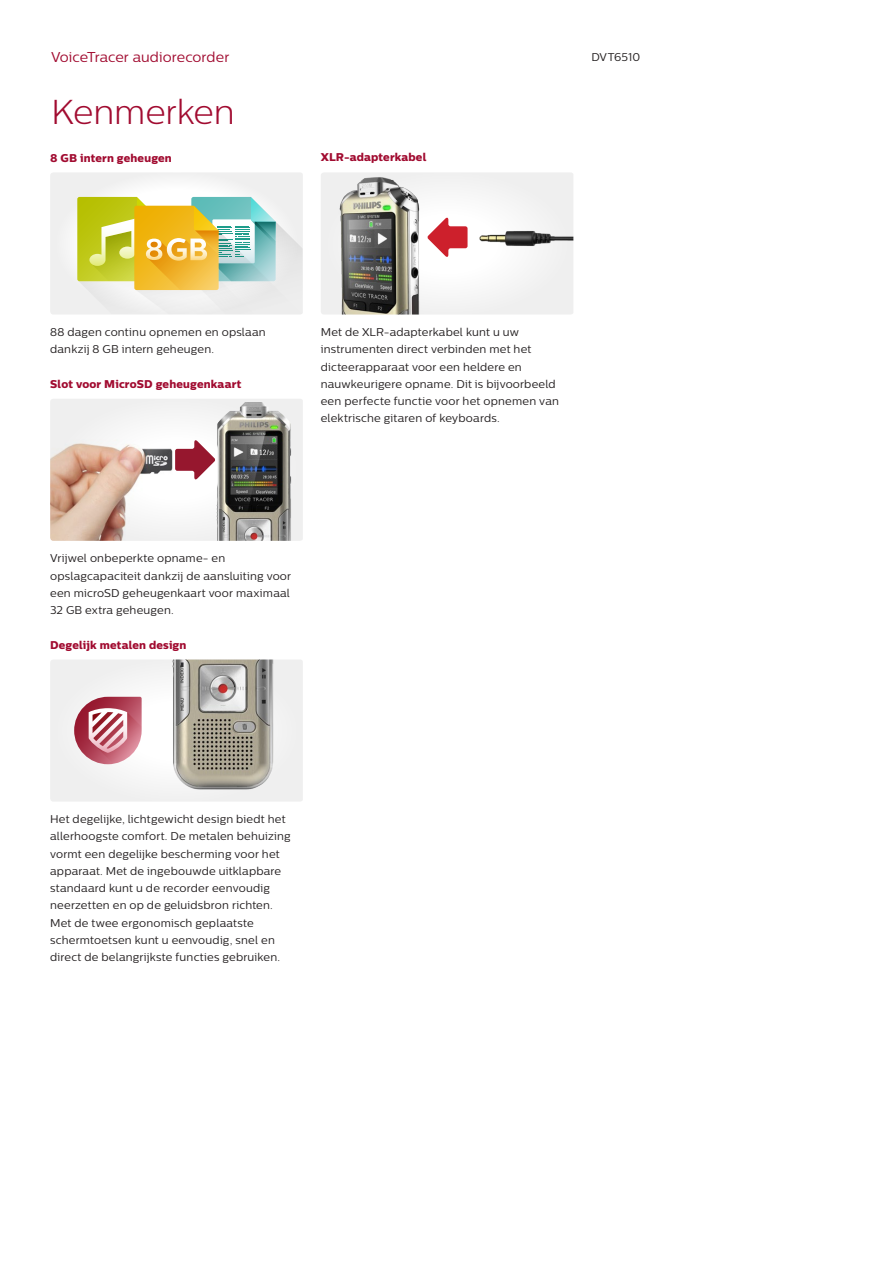
<style>
.page{position:relative;width:893px;height:1263px;background:#fff}
.page>*{position:absolute;margin:0;border:0;box-sizing:border-box;transform-origin:0 0}
.t1{font:300 34.5px "Centrale Sans";letter-spacing:-.005em;color:#a10b30}
.t2{font:14.25px "Centrale Sans";letter-spacing:.005em;color:#a10b30}
.t3{font:11.25px/17.2px "Centrale Sans";letter-spacing:.02em;color:#231f20}
.t4{font:11.25px "Centrale Sans X Bold";letter-spacing:.015em;color:#a10b30}
.t5{font:11.25px "Centrale Sans";color:#231f20}
</style>
<div class="page">
<div style="left:50px;top:172px;width:253px;height:143px;background:linear-gradient(to right,#f4f4f3,#f3f3f3)"></div>
<svg style="left:77px;top:197px;width:226px;height:118px"></svg>
<img style="left:264px;top:399px;width:39px;height:142px">
<img style="left:50px;top:399px;width:214px;height:142px">
<svg style="left:175px;top:439px;width:40px;height:41px"></svg>
<div style="left:50px;top:659px;width:253px;height:143px;background:#efefef"></div>
<svg style="left:74px;top:705px;width:12px;height:51px"></svg>
<img style="left:86px;top:659px;width:217px;height:143px">
<img style="left:323px;top:173px;width:250px;height:142px">
<svg style="left:427px;top:217px;width:41px;height:41px"></svg>
<p class="t2" style="left:51px;top:48px;width:180px">VoiceTracer audiorecorder</p>
<h1 class="t1" style="left:51px;top:92px;width:185px">Kenmerken</h1>
<p class="t4" style="left:50px;top:151px;width:123px">8 GB intern geheugen</p>
<p class="t4" style="left:321px;top:150px;width:107px">XLR-adapterkabel</p>
<p class="t5" style="left:591px;top:50px;width:50px">DVT6510</p>
<p class="t3" style="left:50px;top:323px;width:217px">88 dagen continu opnemen en opslaan dankzij 8 GB intern geheugen.</p>
<p class="t4" style="left:50px;top:377px;width:193px">Slot voor MicroSD geheugenkaart</p>
<p class="t3" style="left:321px;top:323px;width:240px">Met de XLR-adapterkabel kunt u uw instrumenten direct verbinden met het dicteerapparaat voor een heldere en nauwkeurigere opname. Dit is bijvoorbeeld een perfecte functie voor het opnemen van elektrische gitaren of keyboards.</p>
<p class="t3" style="left:50px;top:550px;width:242px">Vrijwel onbeperkte opname- en opslagcapaciteit dankzij de aansluiting voor een microSD geheugenkaart voor maximaal 32 GB extra geheugen.</p>
<p class="t4" style="left:50px;top:638px;width:138px">Degelijk metalen design</p>
<p class="t3" style="left:50px;top:810px;width:242px">Het degelijke, lichtgewicht design biedt het allerhoogste comfort. De metalen behuizing vormt een degelijke bescherming voor het apparaat. Met de ingebouwde uitklapbare standaard kunt u de recorder eenvoudig neerzetten en op de geluidsbron richten.<br>Met de twee ergonomisch geplaatste schermtoetsen kunt u eenvoudig, snel en direct de belangrijkste functies gebruiken.</p>
</div>
